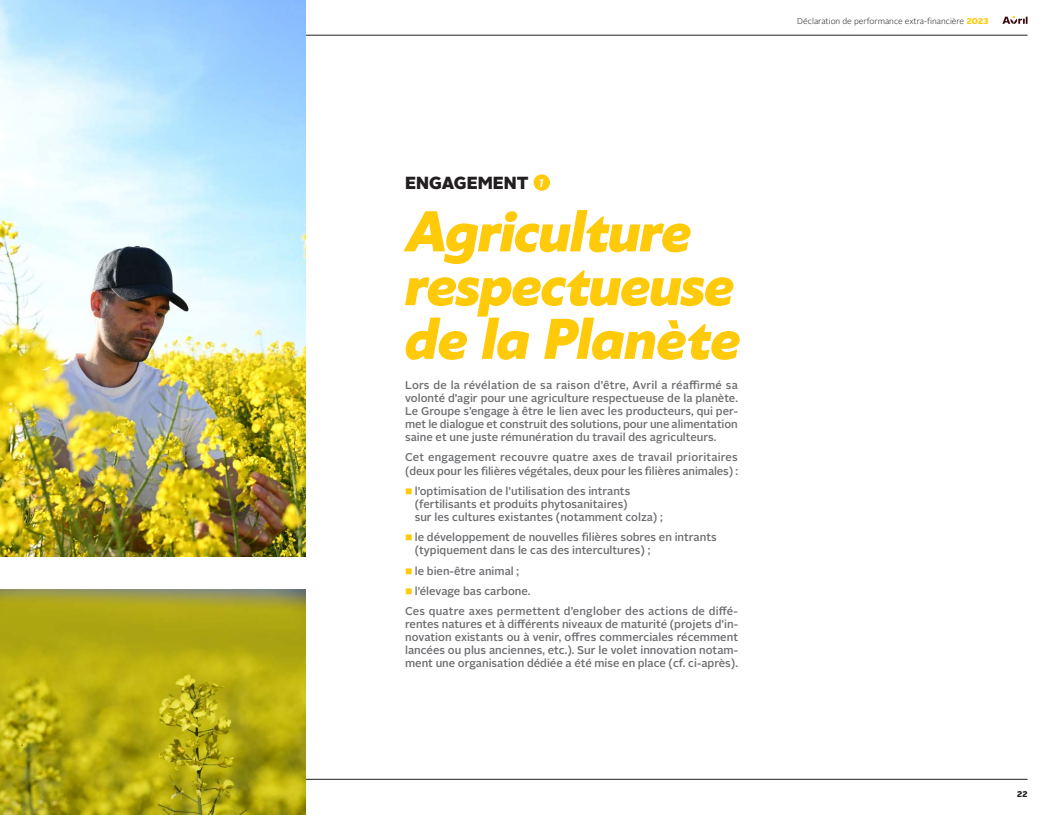
<style>
.page{position:relative;width:1063px;height:815px;background:#fff}
.page>*{position:absolute;margin:0;border:0;box-sizing:border-box;transform-origin:0 0}
.t1{font:italic 800 53.75px/53.8px "Klein";letter-spacing:-.01em;color:#feca0a}
.t2{font:900 17.5px "Alright Sans";color:#231f20}
.t3{font:500 11.25px/13.1px "Alright Sans";color:#6c6d70}
.t4{font:300 8.38px "Alright Sans";color:#231f20}
.t5{font:900 8.38px "Alright Sans";color:#231f20}
.s1{font-weight:900;color:#feca0a}
.s2{font-family:"Klein";font-weight:700;font-style:italic;font-size:10.62px;color:#fff}
.s3{color:#feca0a}
</style>
<div class="page">
<hr style="left:35px;top:779px;width:993px;height:1px;background:#231f20">
<hr style="left:35px;top:35px;width:993px;height:1px;background:#231f20">
<img style="left:0;top:0;width:305px;height:556px">
<img style="left:0;top:590px;width:305px;height:225px">
<div style="left:534px;top:174px;width:16px;height:17px;background:#feca0a;border-radius:50%"></div>
<svg style="left:1002px;top:16px;width:26px;height:8px"></svg>
<p class="t4" style="left:797px;top:15px;width:193px">Déclaration de performance extra-financière <span class="s1">2023</span></p>
<h2 class="t2" style="left:405px;top:171px;width:140px">ENGAGEMENT <span class="s2">1</span></h2>
<h2 class="t1" style="left:405px;top:202px;width:337px">Agriculture respectueuse de la Planète</h2>
<p class="t3" style="left:405px;top:378px;width:334px;text-align:justify">Lors de la révélation de sa raison d’être, Avril a réaffirmé sa volonté d’agir pour une agriculture respectueuse de la planète.<br>Le Groupe s’engage à être le lien avec les producteurs, qui per&shy;met le dialogue et construit des solutions, pour une alimentation saine et une juste rémunération du travail des agriculteurs.</p>
<p class="t3" style="left:405px;top:451px;width:334px">Cet engagement recouvre quatre axes de travail prioritaires (deux pour les filières végétales, deux pour les filières animales) :</p>
<p class="t3" style="left:415px;top:484px;width:250px;text-indent:-10px"><span class="s3">■</span> l’optimisation de l’utilisation des intrants (fertilisants et produits phytosanitaires)<br>sur les cultures existantes (notamment colza) ;</p>
<p class="t3" style="left:415px;top:531px;width:303px;text-indent:-10px"><span class="s3">■</span> le développement de nouvelles filières sobres en intrants (typiquement dans le cas des intercultures) ;</p>
<p class="t3" style="left:405px;top:564px;width:116px"><span class="s3">■</span> le bien-être animal ;</p>
<p class="t3" style="left:405px;top:584px;width:127px"><span class="s3">■</span> l’élevage bas carbone.</p>
<p class="t3" style="left:405px;top:605px;width:334px;text-align:justify">Ces quatre axes permettent d’englober des actions de diffé&shy;rentes natures et à différents niveaux de maturité (projets d’in&shy;novation existants ou à venir, offres commerciales récemment lancées ou plus anciennes, etc.). Sur le volet innovation notam&shy;ment une organisation dédiée a été mise en place (cf. ci-après).</p>
<p class="t5" style="left:1017px;top:788px;width:12px">22</p>
</div>
